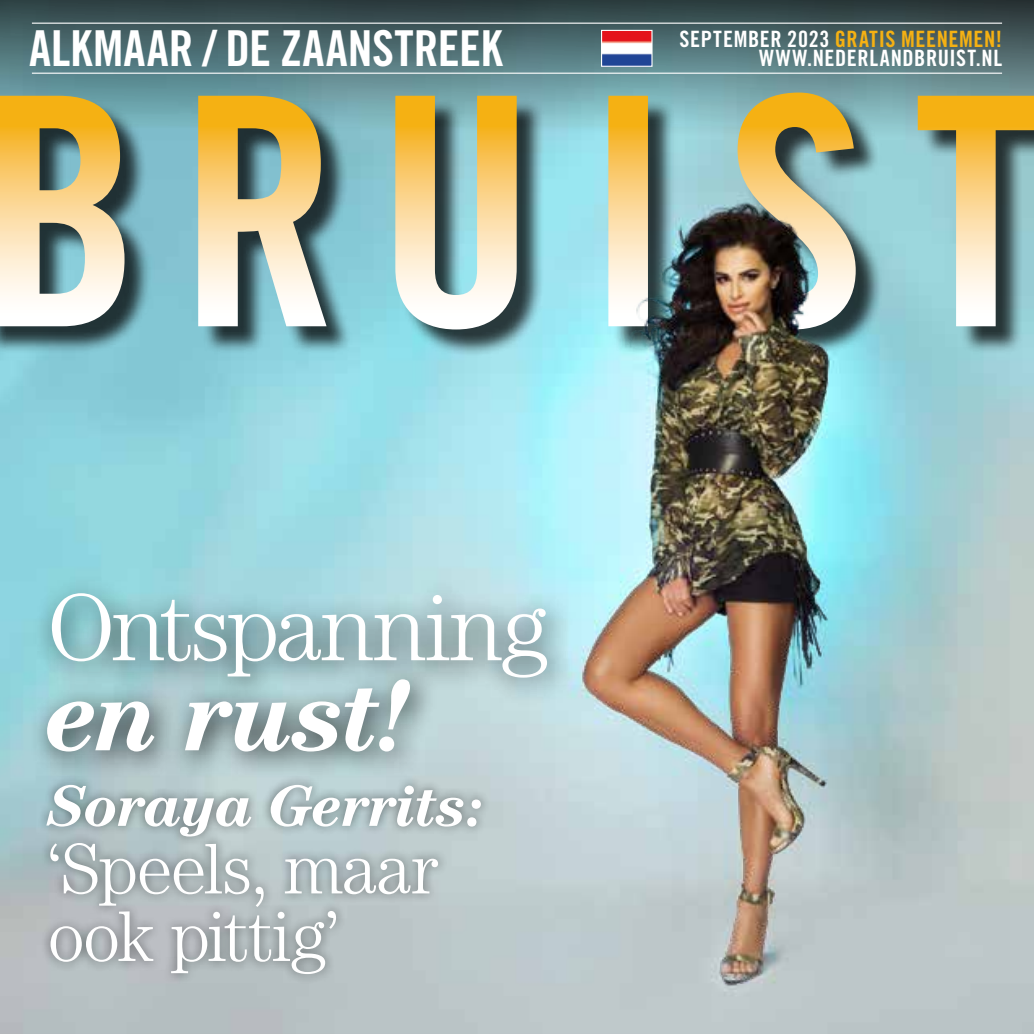
<style>
.page{position:relative;width:1034px;height:1034px;background:#fff}
.page>*{position:absolute;margin:0;border:0;box-sizing:border-box;transform-origin:0 0}
.t1{font:italic 700 101.25px "Century Std";letter-spacing:-.03em;color:#fff}
.t2{font:300 95.62px "Century Std";letter-spacing:-.025em;color:#fff}
.t3{font:300 72px/67.5px "Century Std";letter-spacing:-.025em;color:#fff}
.t4{font:italic 700 58.5px "Century Std";letter-spacing:-.02em;color:#fff}
.t5{font:49.5px "Trade Gothic LT Std Bd Cn 20";color:#fff}
.t6{font:22.5px "Trade Gothic LT Std Bd Cn 20";letter-spacing:.03em;color:#f5b113}
.t7{font:22.5px "Trade Gothic LT Std Bd Cn 20";letter-spacing:.025em;color:#fff}
.s1{color:#fff}
</style>
<div class="page">
<svg style="left:0;top:0;width:1033px;height:92px;background:#4e6d71"></svg>
<div style="left:0;top:96px;width:1033px;height:261px;background:#000;opacity:.75"></div>
<svg style="left:0;top:92px;width:1033px;height:237px;background:#aab99d"></svg>
<div style="left:36px;top:774px;width:454px;height:210px;background:#000;opacity:.5"></div>
<div style="left:29px;top:575px;width:546px;height:205px;background:#000;opacity:.75"></div>
<img style="left:563px;top:186px;width:287px;height:843px">
<svg style="left:827px;top:90px;width:50px;height:86px;background:#8b9e83"></svg>
<hr style="left:32px;top:23px;width:969px;height:1px;background:#fff">
<hr style="left:32px;top:73px;width:969px;height:1px;background:#fff">
<img style="left:603px;top:32px;width:47px;height:33px">
<div style="left:601px;top:30px;width:51px;height:37px;border:1px solid #fff"></div>
<h3 class="t5" style="left:29px;top:18px;width:475px">ALKMAAR / DE ZAANSTREEK</h3>
<p class="t6" style="left:679px;top:25px;width:324px"><span class="s1">SEPTEMBER 2023</span> GRATIS MEENEMEN!</p>
<p class="t7" style="left:759px;top:45px;width:244px">WWW.NEDERLANDBRUIST.NL</p>
<h2 class="t2" style="left:47px;top:572px;width:503px">Ontspanning</h2>
<h1 class="t1" style="left:47px;top:656px;width:367px">en rust!</h1>
<h3 class="t4" style="left:47px;top:771px;width:437px">Soraya Gerrits:</h3>
<h3 class="t3" style="left:47px;top:833px;width:393px">‘Speels, maar ook pittig’</h3>
</div>
